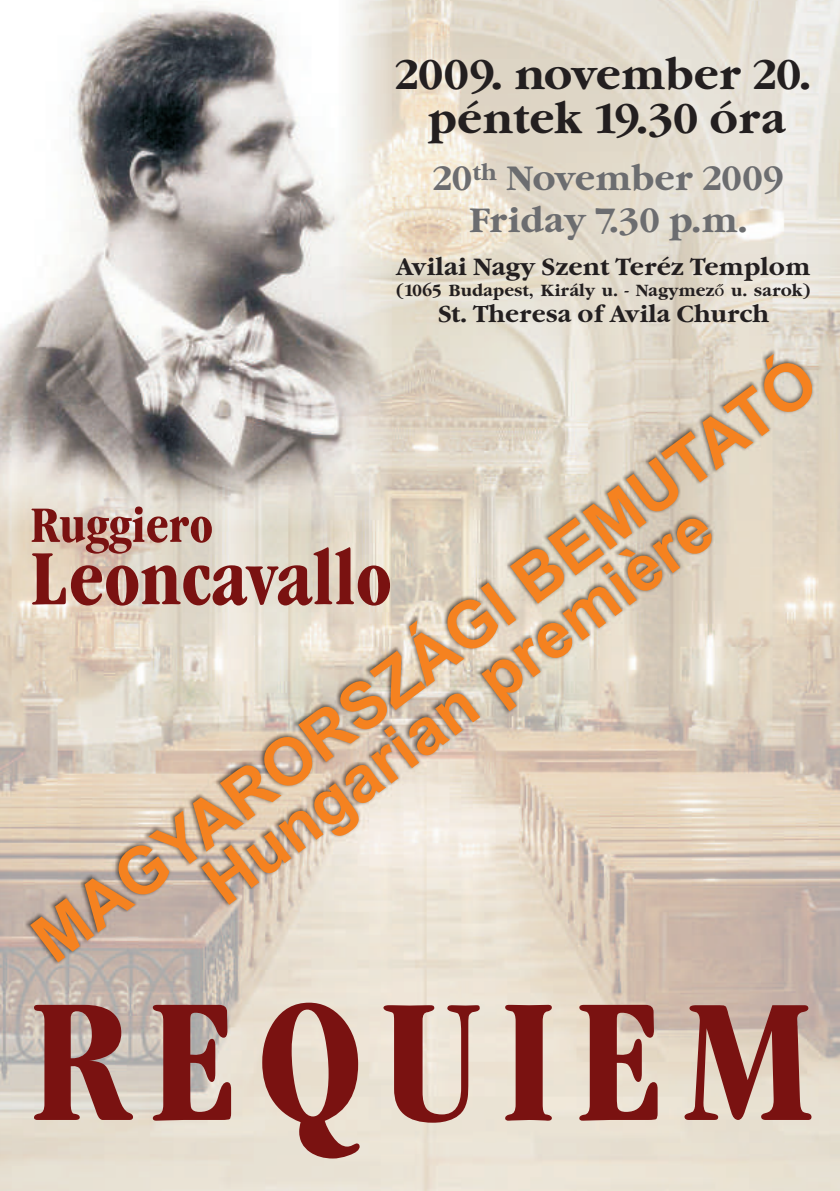
<style>
.page{position:relative;width:840px;height:1191px;background:#fff}
.page>*{position:absolute;margin:0;border:0;box-sizing:border-box;transform-origin:0 0}
.t1{font:700 183.6px "H Garamond ITC Bk Cn BT";letter-spacing:.105em;color:#7a1211}
.t2{font:700 81.2px "H Garamond ITC Bk Cn BT";color:#7a1211}
.t3{font:700 65.2px/56.2px "Arial";color:#f58220;text-align:center}
.t4{font:700 53px "H Garamond ITC Bk Cn BT";color:#7a1211}
.t5{font:700 43px "Garamond PFL";color:#231f20}
.t6{font:700 35px/41.4px "Garamond PFL";color:#6c6d70;text-align:center}
.t7{font:700 24.4px "Garamond PFL";color:#231f20}
.t8{font:700 24px "Garamond PFL";color:#231f20}
.t9{font:700 22.6px "Garamond PFL";color:#6c6d70}
.t10{font:700 16.8px "Garamond PFL";color:#231f20}
.s1{font-weight:400}
</style>
<div class="page">
<img style="left:0;top:0;width:839px;height:1191px">
<h3 class="t5" style="left:394px;top:56px;width:418px">2009. november 20.</h3>
<h3 class="t5" style="left:427px;top:101px;width:359px">péntek 19.30 óra</h3>
<h3 class="t9" style="left:472px;top:163px;width:26px">th</h3>
<h3 class="t6" style="left:432px;top:161px;width:353px">20 November 2009<br>Friday 7.30 p.m.</h3>
<h3 class="t7" style="left:396px;top:256px;width:415px">Avilai Nagy Szent Teréz Templom</h3>
<p class="t10" style="left:396px;top:284px;width:415px">(1065 Budapest, Király u. - Nagymez<span class="s1">ő</span> u. sarok)</p>
<h3 class="t8" style="left:438px;top:304px;width:332px">St. Theresa of Avila Church</h3>
<h3 class="t3" style="left:28px;top:930px;width:959px;rotate:-37deg">MAGYARORSZÁGI BEMUTATÓ<br>Hungarian première</h3>
<h3 class="t4" style="left:30px;top:501px;width:184px">Ruggiero</h3>
<h2 class="t2" style="left:30px;top:542px;width:363px">Leoncavallo</h2>
<h1 class="t1" style="left:30px;top:980px;width:783px">REQUIEM</h1>
</div>
